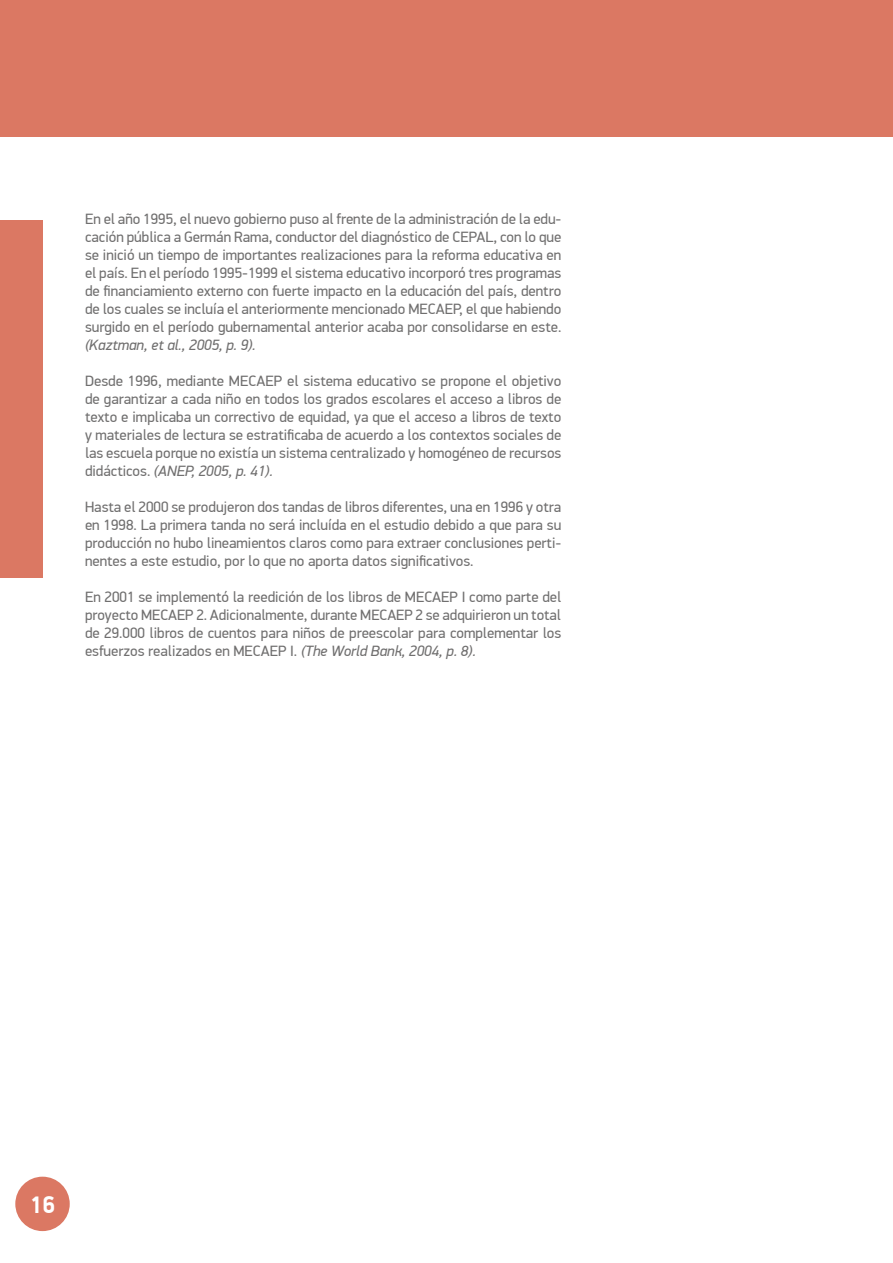
<style>
.page{position:relative;width:893px;height:1263px;background:#fff}
.page>*{position:absolute;margin:0;border:0;box-sizing:border-box;transform-origin:0 0}
.t1{font:700 24px "PF Din Display Pro";color:#fff}
.t2{font:15px/18px "PF Din Display Pro";color:#706f6f;text-align:justify}
.t3{font:italic 15px "PF Din Display Pro";color:#706f6f}
.s1{font-style:italic}
</style>
<div class="page">
<div style="left:15px;top:1177px;width:55px;height:54px;background:#db7863;border-radius:50%"></div>
<div style="left:0;top:220px;width:43px;height:358px;background:#db7863"></div>
<div style="left:0;top:0;width:893px;height:137px;background:#db7863"></div>
<p class="t2" style="left:85px;top:210px;width:478px">En el año 1995, el nuevo gobierno puso al frente de la administración de la edu&shy;cación pública a Germán Rama, conductor del diagnóstico de CEPAL, con lo que se inició un tiempo de importantes realizaciones para la reforma educativa en el país. En el período 1995-1999 el sistema educativo incorporó tres programas de financiamiento externo con fuerte impacto en la educación del país, dentro de los cuales se incluía el anteriormente mencionado MECAEP, el que habiendo surgido en el período gubernamental anterior acaba por consolidarse en este.</p>
<p class="t3" style="left:85px;top:336px;width:172px">(Kaztman, et al., 2005, p. 9).</p>
<p class="t2" style="left:85px;top:372px;width:478px">Desde 1996, mediante MECAEP el sistema educativo se propone el objetivo de garantizar a cada niño en todos los grados escolares el acceso a libros de texto e implicaba un correctivo de equidad, ya que el acceso a libros de texto y materiales de lectura se estratificaba de acuerdo a los contextos sociales de las escuela porque no existía un sistema centralizado y homogéneo de recursos didácticos. <span class="s1">(ANEP, 2005, p. 41).</span></p>
<p class="t2" style="left:85px;top:498px;width:478px">Hasta el 2000 se produjeron dos tandas de libros diferentes, una en 1996 y otra en 1998. La primera tanda no será incluída en el estudio debido a que para su producción no hubo lineamientos claros como para extraer conclusiones perti&shy;nentes a este estudio, por lo que no aporta datos significativos.</p>
<p class="t2" style="left:85px;top:588px;width:478px">En 2001 se implementó la reedición de los libros de MECAEP I como parte del proyecto MECAEP 2. Adicionalmente, durante MECAEP 2 se adquirieron un total de 29.000 libros de cuentos para niños de preescolar para complementar los esfuerzos realizados en MECAEP I. <span class="s1">(The World Bank, 2004, p. 8).</span></p>
<h1 class="t1" style="left:30px;top:1190px;width:27px">16</h1>
</div>
